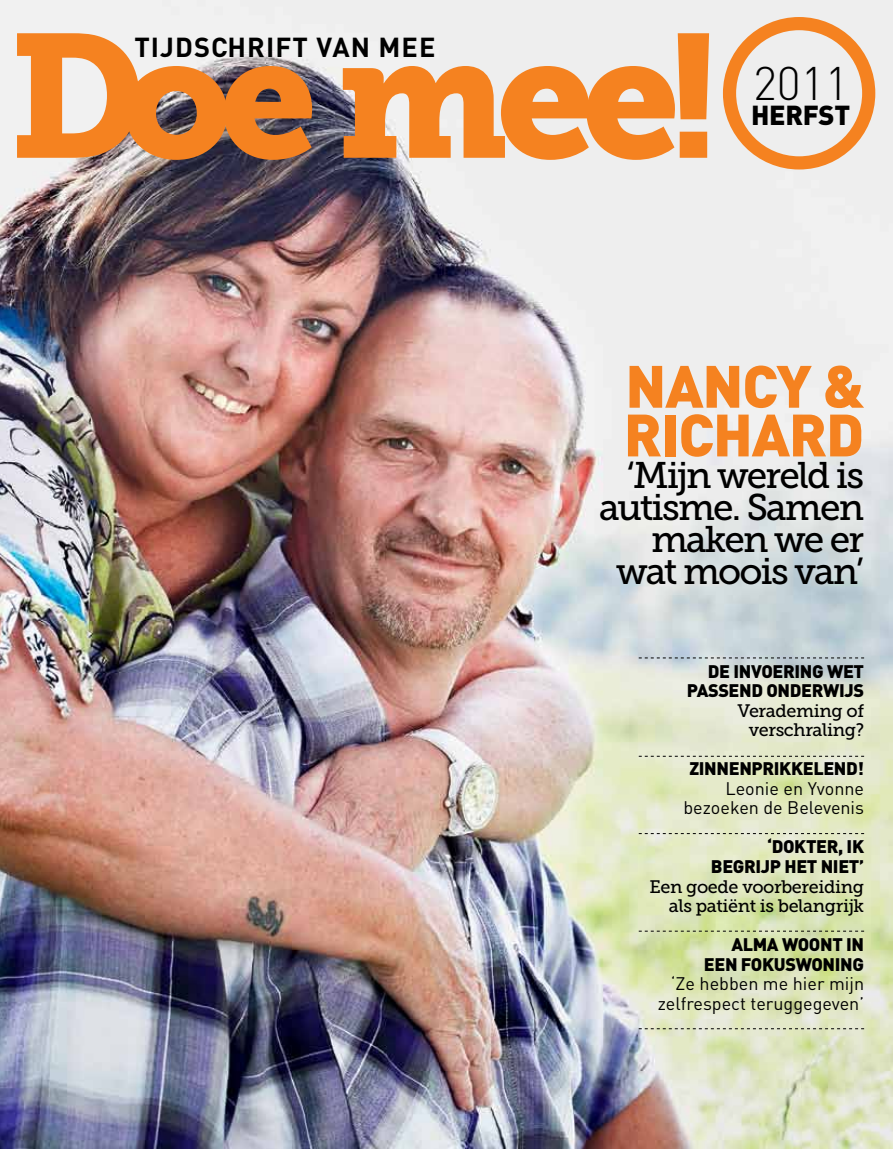
<style>
.page{position:relative;width:893px;height:1149px;background:#fff}
.page>*{position:absolute;margin:0;border:0;box-sizing:border-box;transform-origin:0 0}
.t1{font:174px "Museo Slab 900";letter-spacing:-.07em;color:#f58220}
.t2{font:900 58.65px/48.6px "DIN";letter-spacing:-.02em;color:#f58220}
.t3{font:300 46.5px "DIN";color:#000}
.t4{font:36.9px/31.8px "Museo Slab 500";letter-spacing:-.05em;color:#000;text-align:right}
.t5{font:700 27.15px "DIN";letter-spacing:.04em;color:#000}
.t6{font:900 27.15px "DIN";color:#000}
.t7{font:900 18px/19.5px "DIN";letter-spacing:-.02em;color:#000;text-align:right}
.t8{font:18px/19.5px "DIN";color:#000;text-align:right}
.t9{font:18px/19.5px "Museo Slab 500";letter-spacing:-.02em;color:#000;text-align:right}
</style>
<div class="page">
<img style="left:0;top:0;width:893px;height:1148px">
<svg style="left:639px;top:657px;width:225px;height:1px"></svg>
<svg style="left:639px;top:755px;width:225px;height:1px"></svg>
<svg style="left:639px;top:833px;width:225px;height:1px"></svg>
<svg style="left:639px;top:930px;width:225px;height:1px"></svg>
<svg style="left:639px;top:1028px;width:225px;height:1px"></svg>
<div style="left:723px;top:17px;width:152px;height:152px;border:13px solid #f58220;border-radius:50%"></div>
<h1 class="t1" style="left:9px;top:-4px;width:712px">Doe mee!</h1>
<h3 class="t5" style="left:134px;top:30px;width:303px">TIJDSCHRIFT VAN MEE</h3>
<h3 class="t3" style="left:753px;top:55px;width:97px">2011</h3>
<h3 class="t6" style="left:751px;top:97px;width:101px">HERFST</h3>
<h2 class="t2" style="left:624px;top:359px;width:242px">NANCY &amp;<br>RICHARD</h2>
<h3 class="t4" style="left:599px;top:459px;width:266px">‘Mijn wereld is autisme. Samen maken we er wat moois van’</h3>
<p class="t7" style="left:687px;top:660px;width:179px">DE INVOERING WET<br>PASSEND ONDERWIJS</p>
<p class="t9" style="left:738px;top:700px;width:128px">Verademing of verschraling?</p>
<p class="t7" style="left:689px;top:758px;width:176px">ZINNENPRIKKELEND!</p>
<p class="t8" style="left:683px;top:778px;width:182px">Leonie en Yvonne bezoeken de Belevenis</p>
<p class="t7" style="left:711px;top:836px;width:155px">‘DOKTER, IK<br>BEGRIJP HET NIET’</p>
<p class="t9" style="left:649px;top:876px;width:216px">Een goede voorbereiding als patiënt is belangrijk</p>
<p class="t7" style="left:704px;top:933px;width:162px">ALMA WOONT IN<br>EEN FOKUSWONING</p>
<p class="t8" style="left:658px;top:973px;width:208px">‘Ze hebben me hier mijn zelfrespect teruggegeven’</p>
</div>
